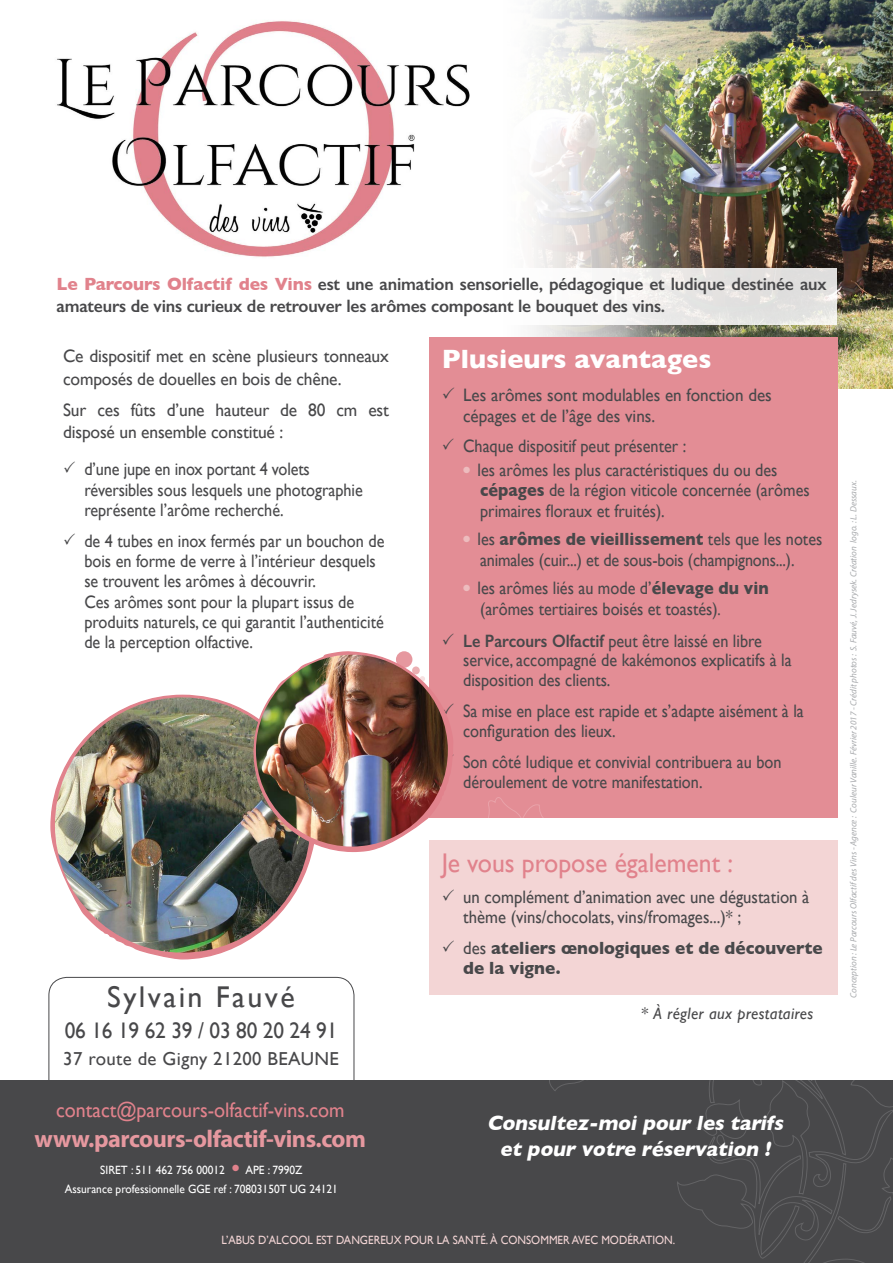
<style>
.page{position:relative;width:893px;height:1263px;background:#fff}
.page>*{position:absolute;margin:0;border:0;box-sizing:border-box;transform-origin:0 0}
.t1{font:30px "Gill Sans";letter-spacing:.08em;color:#48484a}
.texte{font:27px "Gill Sans";color:#e1828c;scale:.95 1}
.t2{font:700 27px "Gill Sans";color:#fff}
.t3{font:700 24.3px "Myriad Pro";letter-spacing:-.02em;color:#e6989f}
.t4{font:22.5px "Gill Sans";letter-spacing:-.01em;color:#48484a;scale:.95 1}
.t5{font:italic 700 21px/25.2px "Gill Sans";color:#fff;text-align:center;scale:.95 1}
.t6{font:21px "Gill Sans";color:#e1828c;scale:.95 1}
.t7{font:18.75px "Gill Sans";letter-spacing:.02em;color:#48484a}
.texte-2{font:18px/20.2px "Gill Sans";color:#48484a;scale:.9 1}
.t8{font:600 18px/22.5px "Gill Sans";letter-spacing:-.01em;color:#48484a}
.texte-3{font:18px/22.5px "Gill Sans";color:#48484a}
.texte-4{font:18px/20.2px "Gill Sans";color:#48484a;scale:.93 1}
.texte-5{font:18px/20.2px "Gill Sans";color:#48484a;scale:.95 1}
.t9{font:700 18px/20.2px "Gill Sans";color:#48484a;scale:.95 1}
.t10{font:italic 16.5px "Gill Sans";letter-spacing:.02em;color:#48484a}
.texte-6{font:12px/18.8px "Gill Sans";color:#fff;scale:.95 1}
.texte-7{font:12px "Gill Sans";color:#f3d5d5;scale:.92 1}
.t11{font:italic 9px "Myriad Pro";color:#a7a9ac}
.s1{font-weight:700;color:#e1828c}
.s2{font-weight:700}
.s3{font-size:16.5px}
.s4{font-weight:600}
.s5{font-weight:400}
</style>
<div class="page">
<img style="left:530px;top:0;width:363px;height:389px">
<img style="left:57px;top:21px;width:413px;height:236px">
<div style="left:25px;top:268px;width:812px;height:57px;background:linear-gradient(to right,#fff,#eae9e7)"></div>
<div style="left:429px;top:337px;width:408px;height:480px;background:#e38d95"></div>
<div style="left:0;top:1081px;width:893px;height:182px;background:#48484a"></div>
<svg style="left:452px;top:797px;width:441px;height:466px"></svg>
<div style="left:429px;top:840px;width:408px;height:155px;background:#f3d5d5"></div>
<svg style="left:50px;top:694px;width:262px;height:266px"></svg>
<img style="left:55px;top:697px;width:255px;height:256px;border-radius:128px">
<img style="left:253px;top:651px;width:201px;height:202px">
<img style="left:256px;top:655px;width:192px;height:191px;border-radius:96px">
<p class="t8" style="left:57px;top:272px;width:772px"><span class="s1">Le Parcours Olfactif des Vins</span> est une animation sensorielle, pédagogique et ludique destinée aux amateurs de vins curieux de retrouver les arômes composant le bouquet des vins.</p>
<p class="t2" style="left:442px;top:338px;width:271px">Plusieurs avantages</p>
<p class="texte-5" style="left:463px;top:385px;width:326px;text-indent:-21px">✓ Les arômes sont modulables en fonction des cépages et de l’âge des vins.</p>
<p class="texte-2" style="left:442px;top:435px;width:273px">✓ Chaque dispositif peut présenter :</p>
<p class="texte-2" style="left:478px;top:460px;width:371px">les arômes les plus caractéristiques du ou des <span class="s2">cépages</span> de la région viticole concernée (arômes primaires floraux et fruités).</p>
<p class="texte-2" style="left:478px;top:529px;width:385px">les <span class="s2">arômes de vieillissement</span> tels que les notes animales (cuir...) et de sous-bois (champignons...).</p>
<p class="texte-2" style="left:478px;top:578px;width:325px">les arômes liés au mode d’<span class="s2">élevage du vin </span>(arômes tertiaires boisés et toastés)<span class="s3">.</span></p>
<p class="texte-2" style="left:463px;top:631px;width:367px;line-height:19.5px;text-indent:-21px">✓ <span class="s4">Le Parcours Olfactif</span> peut être laissé en libre service, accompagné de kakémonos explicatifs à la disposition des clients.</p>
<p class="texte-2" style="left:463px;top:700px;width:380px;text-indent:-21px">✓ Sa mise en place est rapide et s’adapte aisément à la configuration des lieux.</p>
<p class="texte-2" style="left:463px;top:752px;width:355px;text-indent:-21px">✓ Son côté ludique et convivial contribuera au bon déroulement de votre manifestation.</p>
<p class="texte-3" style="left:63px;top:345px;width:327px">Ce dispositif met en scène plusieurs tonneaux composés de douelles en bois de chêne.</p>
<p class="texte-3" style="left:63px;top:398px;width:327px">Sur ces fûts d’une hauteur de 80 cm est disposé un ensemble constitué :</p>
<p class="texte-2" style="left:84px;top:459px;width:311px;text-indent:-21px">✓ d’une jupe en inox portant 4 volets réversibles sous lesquels une photographie représente l’arôme recherché.</p>
<p class="texte-2" style="left:84px;top:530px;width:335px;text-indent:-21px">✓ de 4 tubes en inox fermés par un bouchon de bois en forme de verre à l’intérieur desquels se trouvent les arômes à découvrir.<br>Ces arômes sont pour la plupart issus de produits naturels, ce qui garantit l’authenticité de la perception olfactive.</p>
<p class="t1" style="left:107px;top:979px;width:189px">Sylvain Fauvé</p>
<p class="t4" style="left:65px;top:1017px;width:289px">06 16 19 62 39 / 03 80 20 24 91</p>
<p class="t7" style="left:63px;top:1047px;width:277px">37 route de Gigny 21200 BEAUNE</p>
<p class="t6" style="left:56px;top:1098px;width:305px">contact@parcours-olfactif-vins.com</p>
<p class="t3" style="left:35px;top:1123px;width:333px">www.parcours-olfactif-vins.com</p>
<p class="texte-6" style="left:65px;top:1161px;width:289px;text-indent:181px">APE : 7990Z<br>Assurance professionnelle GGE ref : 70803150T UG 24121</p>
<p class="texte-6" style="left:100px;top:1161px;width:133px">SIRET : 511 462 756 00012</p>
<p class="texte" style="left:442px;top:847px;width:308px">Je vous propose également :</p>
<p class="texte-4" style="left:463px;top:886px;width:374px;text-indent:-21px">✓ un complément d’animation avec une dégustation à thème (vins/chocolats, vins/fromages...)* ;</p>
<p class="t9" style="left:463px;top:937px;width:380px;text-indent:-21px">✓ <span class="s5">des</span> ateliers œnologiques et de découverte de la vigne.</p>
<p class="t10" style="left:641px;top:1004px;width:174px">* À régler aux prestataires</p>
<p class="t5" style="left:487px;top:1110px;width:319px">Consultez-moipourlestarifs etpourvotre réservation !</p>
<p class="texte-7" style="left:222px;top:1232px;width:495px">L’ABUS D’ALCOOL EST DANGEREUX POUR LA SANTÉ. À CONSOMMER AVEC MODÉRATION.</p>
<p class="t11" style="left:848px;top:998px;width:519px;rotate:-90deg">Conception : Le Parcours Olfactif des Vins - Agence : Couleur Vanille. Février 2017 - Crédit photos : S. Fauvé, J. Jedrysek. Création logo. : L. Dessaux.</p>
</div>
